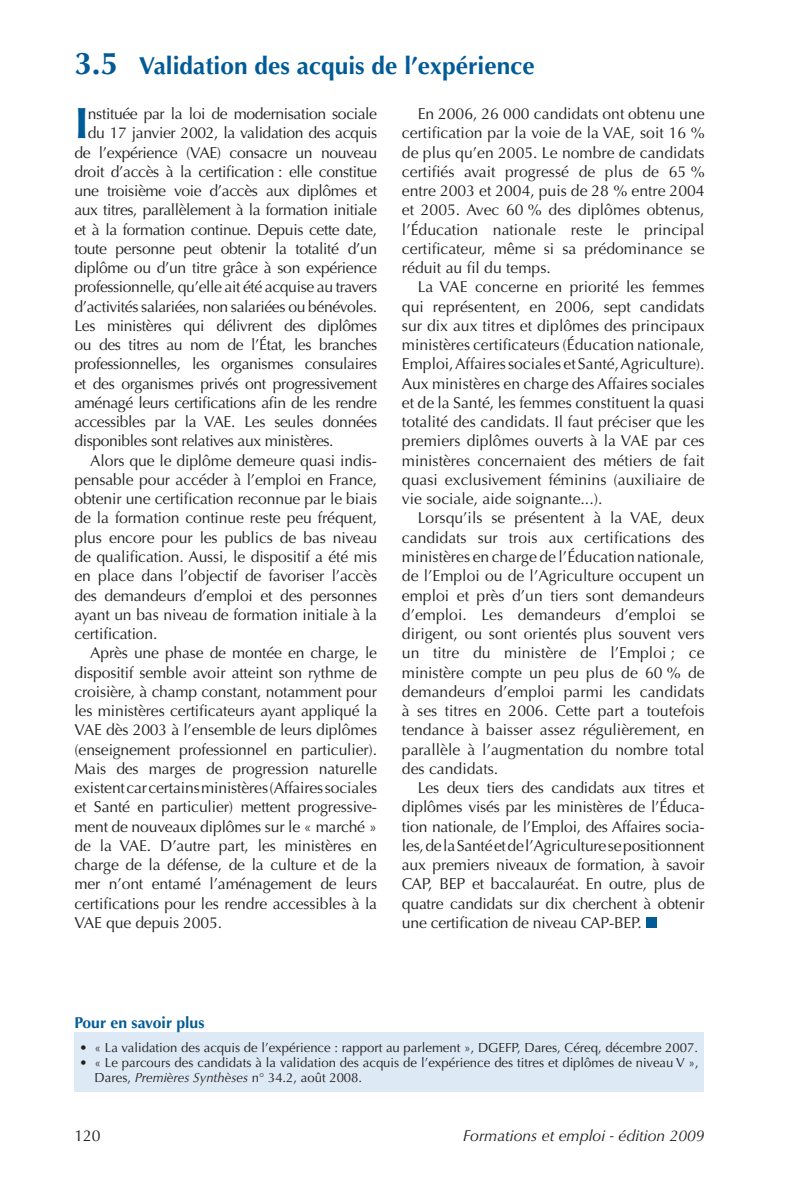
<style>
.page{position:relative;width:794px;height:1191px;background:#fff}
.page>*{position:absolute;margin:0;border:0;box-sizing:border-box;transform-origin:0 0}
.t1{font:700 43.93px "Optima";color:#005b97}
.t2{font:700 24.5px "Optima";color:#005b97}
.t3{font:15.75px/19.2px "Optima";letter-spacing:-.01em;color:#231f20;text-align:justify}
.t4{font:italic 15.75px "Optima";color:#231f20}
.t5{font:700 15.75px "Optima";color:#005b97}
.t6{font:13.12px/14.9px "Optima";color:#231f20}
.s1{font-size:31.5px}
.s2{font-style:italic}
</style>
<div class="page">
<div style="left:646px;top:917px;width:11px;height:11px;background:#005b97"></div>
<div style="left:74px;top:1032px;width:630px;height:59px;background:#dde9f4"></div>
<h2 class="t2" style="left:74px;top:56px;width:462px"><span class="s1">3.5</span> Validation des acquis de l’expérience</h2>
<h1 class="t1" style="left:74px;top:105px;width:16px">I</h1>
<p class="t3" style="left:88px;top:106px;width:291px">nstituée par la loi de modernisation sociale</p>
<p class="t3" style="left:402px;top:106px;width:304px;text-indent:16px">En 2006, 26 000 candidats ont obtenu une certification par la voie de la VAE, soit 16 % de plus qu’en 2005. Le nombre de candidats certifiés avait progressé de plus de 65 % entre 2003 et 2004, puis de 28 % entre 2004 et 2005. Avec 60 % des diplômes obtenus, l’Éducation nationale reste le principal certificateur, même si sa prédominance se réduit au fil du temps.</p>
<p class="t3" style="left:402px;top:279px;width:304px;text-indent:16px">La VAE concerne en priorité les femmes qui représentent, en 2006, sept candidats sur dix aux titres et diplômes des principaux ministères certificateurs (Éducation nationale, Emploi, Affaires sociales et Santé, Agriculture).<br>Aux ministères en charge des Affaires sociales et de la Santé, les femmes constituent la quasi totalité des candidats. Il faut préciser que les premiers diplômes ouverts à la VAE par ces ministères concernaient des métiers de fait quasi exclusivement féminins (auxiliaire de vie sociale, aide soignante...).</p>
<p class="t3" style="left:402px;top:510px;width:304px;text-indent:16px">Lorsqu’ils se présentent à la VAE, deux candidats sur trois aux certifications des ministères en charge de l’Éducation nationale, de l’Emploi ou de l’Agriculture occupent un emploi et près d’un tiers sont demandeurs d’emploi. Les demandeurs d’emploi se dirigent, ou sont orientés plus souvent vers un titre du ministère de l’Emploi ; ce ministère compte un peu plus de 60 % de demandeurs d’emploi parmi les candidats à ses titres en 2006. Cette part a toutefois tendance à baisser assez régulièrement, en parallèle à l’augmentation du nombre total des candidats.</p>
<p class="t3" style="left:402px;top:779px;width:304px;text-indent:16px">Les deux tiers des candidats aux titres et diplômes visés par les ministères de l’Éduca&shy;tion nationale, de l’Emploi, des Affaires socia&shy;les, de la Santé et de l’Agriculture se positionnent aux premiers niveaux de formation, à savoir CAP, BEP et baccalauréat. En outre, plus de quatre candidats sur dix cherchent à obtenir une certification de niveau CAP-BEP.</p>
<p class="t3" style="left:88px;top:125px;width:291px">du 17 janvier 2002, la validation des acquis</p>
<p class="t3" style="left:74px;top:144px;width:304px">de l’expérience (VAE) consacre un nouveau</p>
<p class="t3" style="left:74px;top:163px;width:304px">droit d’accès à la certification : elle constitue</p>
<p class="t3" style="left:74px;top:183px;width:304px">une troisième voie d’accès aux diplômes et</p>
<p class="t3" style="left:74px;top:202px;width:304px">aux titres, parallèlement à la formation initiale</p>
<p class="t3" style="left:74px;top:221px;width:304px">et à la formation continue. Depuis cette date,</p>
<p class="t3" style="left:74px;top:240px;width:304px">toute personne peut obtenir la totalité d’un</p>
<p class="t3" style="left:74px;top:260px;width:304px">diplôme ou d’un titre grâce à son expérience</p>
<p class="t3" style="left:74px;top:279px;width:304px">professionnelle, qu’elle ait été acquise au travers</p>
<p class="t3" style="left:74px;top:298px;width:304px">d’activités salariées, non salariées ou bénévoles.</p>
<p class="t3" style="left:74px;top:317px;width:304px">Les ministères qui délivrent des diplômes</p>
<p class="t3" style="left:74px;top:337px;width:304px">ou des titres au nom de l’État, les branches</p>
<p class="t3" style="left:74px;top:356px;width:304px">professionnelles, les organismes consulaires</p>
<p class="t3" style="left:74px;top:375px;width:304px">et des organismes privés ont progressivement</p>
<p class="t3" style="left:74px;top:394px;width:304px">aménagé leurs certifications afin de les rendre</p>
<p class="t3" style="left:74px;top:414px;width:304px">accessibles par la VAE. Les seules données</p>
<p class="t3" style="left:74px;top:433px;width:261px">disponibles sont relatives aux ministères.</p>
<p class="t3" style="left:90px;top:452px;width:288px">Alors que le diplôme demeure quasi indis-</p>
<p class="t3" style="left:74px;top:471px;width:304px">pensable pour accéder à l’emploi en France,</p>
<p class="t3" style="left:74px;top:491px;width:304px">obtenir une certification reconnue par le biais</p>
<p class="t3" style="left:74px;top:510px;width:304px">de la formation continue reste peu fréquent,</p>
<p class="t3" style="left:74px;top:529px;width:304px">plus encore pour les publics de bas niveau</p>
<p class="t3" style="left:74px;top:548px;width:304px">de qualification. Aussi, le dispositif a été mis</p>
<p class="t3" style="left:74px;top:568px;width:304px">en place dans l’objectif de favoriser l’accès</p>
<p class="t3" style="left:74px;top:587px;width:304px">des demandeurs d’emploi et des personnes</p>
<p class="t3" style="left:74px;top:606px;width:304px">ayant un bas niveau de formation initiale à la</p>
<p class="t3" style="left:74px;top:625px;width:85px">certification.</p>
<p class="t3" style="left:90px;top:645px;width:288px">Après une phase de montée en charge, le</p>
<p class="t3" style="left:74px;top:664px;width:304px">dispositif semble avoir atteint son rythme de</p>
<p class="t3" style="left:74px;top:683px;width:304px">croisière, à champ constant, notamment pour</p>
<p class="t3" style="left:74px;top:702px;width:304px">les ministères certificateurs ayant appliqué la</p>
<p class="t3" style="left:74px;top:722px;width:304px">VAE dès 2003 à l’ensemble de leurs diplômes</p>
<p class="t3" style="left:74px;top:741px;width:304px">(enseignement professionnel en particulier).</p>
<p class="t3" style="left:74px;top:760px;width:304px">Mais des marges de progression naturelle</p>
<p class="t3" style="left:74px;top:779px;width:304px">existent car certains ministères (Affaires sociales</p>
<p class="t3" style="left:74px;top:799px;width:304px">et Santé en particulier) mettent progressive-</p>
<p class="t3" style="left:74px;top:818px;width:304px">ment de nouveaux diplômes sur le « marché »</p>
<p class="t3" style="left:74px;top:837px;width:304px">de la VAE. D’autre part, les ministères en</p>
<p class="t3" style="left:74px;top:856px;width:304px">charge de la défense, de la culture et de la</p>
<p class="t3" style="left:74px;top:876px;width:304px">mer n’ont entamé l’aménagement de leurs</p>
<p class="t3" style="left:74px;top:895px;width:304px">certifications pour les rendre accessibles à la</p>
<p class="t3" style="left:74px;top:914px;width:149px">VAE que depuis 2005.</p>
<p class="t5" style="left:74px;top:1015px;width:132px">Pour en savoir plus</p>
<p class="t6" style="left:79px;top:1041px;width:620px">• « La validation des acquis de l’expérience : rapport au parlement », DGEFP, Dares, Céreq, décembre 2007.</p>
<p class="t6" style="left:95px;top:1056px;width:605px;text-indent:-15px">• « Le parcours des candidats à la validation des acquis de l’expérience des titres et diplômes de niveau V »,<br>Dares, <span class="s2">Premières Synthèses</span> n° 34.2, août 2008.</p>
<p class="t3" style="left:74px;top:1128px;width:28px">120</p>
<p class="t4" style="left:463px;top:1129px;width:243px">Formations et emploi - édition 2009</p>
</div>
